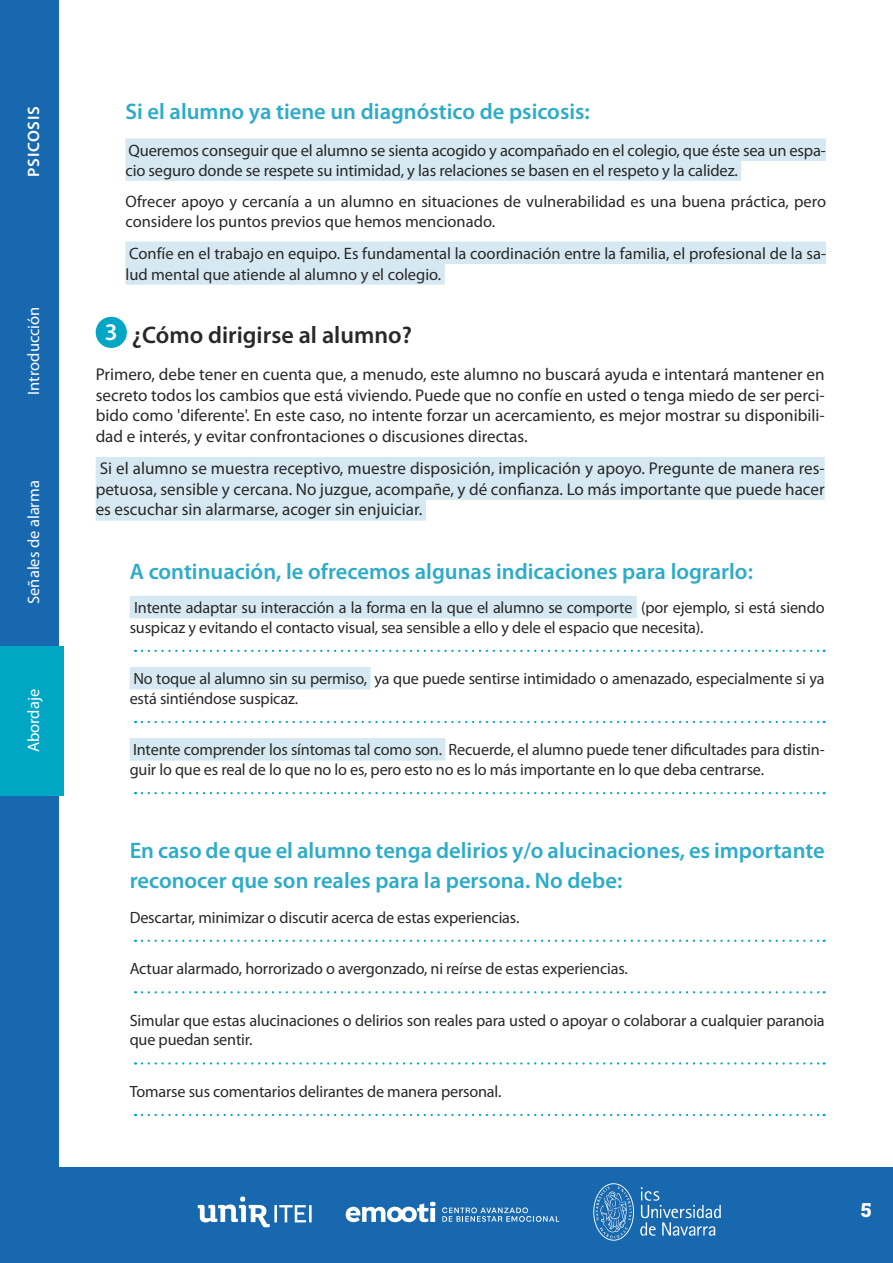
<style>
.page{position:relative;width:893px;height:1263px;background:#fff}
.page>*{position:absolute;margin:0;border:0;box-sizing:border-box;transform-origin:0 0}
.t1{font:600 24px "Myriad Pro";color:#282827}
.t2{font:600 22.5px/30px "Myriad Pro";color:#2dabc8}
.t3{font:19.5px "Roboto Slab";color:#fff}
.t4{font:17.1px/20.5px "Myriad Pro";color:#282827;text-align:justify}
.t5{font:16.5px/19.8px "Myriad Pro";color:#282827}
.t6{font:16.5px "Myriad Pro";color:#fff}
.t7{font:600 16.5px "Myriad Pro";letter-spacing:.035em;color:#fff}
.t8{font:16.35px/19.6px "Myriad Pro";letter-spacing:-.01em;color:#282827}
.s1{color:#fff}
</style>
<div class="page">
<div style="left:0;top:1167px;width:893px;height:96px;background:#1868af"></div>
<svg style="left:593px;top:1183px;width:41px;height:58px"></svg>
<svg style="left:640px;top:1187px;width:81px;height:49px"></svg>
<svg style="left:198px;top:1196px;width:114px;height:31px"></svg>
<svg style="left:346px;top:1202px;width:90px;height:20px"></svg>
<svg style="left:442px;top:1207px;width:117px;height:15px"></svg>
<div style="left:0;top:0;width:58px;height:1263px;background:#1868af"></div>
<div style="left:0;top:647px;width:63px;height:149px;background:#00a7c5"></div>
<div style="left:125px;top:138px;width:701px;height:23px;background:#d6e9f2"></div>
<div style="left:125px;top:158px;width:616px;height:23px;background:#d6e9f2"></div>
<div style="left:125px;top:241px;width:701px;height:23px;background:#d6e9f2"></div>
<div style="left:125px;top:262px;width:320px;height:23px;background:#d6e9f2"></div>
<div style="left:96px;top:457px;width:729px;height:22px;background:#d6e9f2"></div>
<div style="left:96px;top:477px;width:729px;height:23px;background:#d6e9f2"></div>
<div style="left:96px;top:498px;width:330px;height:23px;background:#d6e9f2"></div>
<div style="left:130px;top:596px;width:507px;height:22px;background:#d6e9f2"></div>
<svg style="left:142px;top:650px;width:683px;height:2px"></svg>
<div style="left:130px;top:667px;width:241px;height:22px;background:#d6e9f2"></div>
<svg style="left:142px;top:721px;width:683px;height:2px"></svg>
<div style="left:130px;top:738px;width:315px;height:23px;background:#d6e9f2"></div>
<svg style="left:142px;top:792px;width:683px;height:2px"></svg>
<svg style="left:142px;top:940px;width:683px;height:2px"></svg>
<svg style="left:142px;top:991px;width:683px;height:2px"></svg>
<svg style="left:142px;top:1062px;width:683px;height:2px"></svg>
<svg style="left:142px;top:1114px;width:683px;height:2px"></svg>
<div style="left:96px;top:317px;width:31px;height:31px;background:#00a7c5;border-radius:50%"></div>
<p class="t7" style="left:23px;top:177px;width:72px;rotate:-90deg">PSICOSIS</p>
<p class="t6" style="left:23px;top:395px;width:90px;rotate:-90deg">Introducción</p>
<p class="t6" style="left:23px;top:604px;width:125px;rotate:-90deg">Señales de alarma</p>
<p class="t6" style="left:23px;top:752px;width:65px;rotate:-90deg">Abordaje</p>
<h2 class="t2" style="left:125px;top:96px;width:466px">Si el alumno ya tiene un diagnóstico de psicosis:</h2>
<p class="t5" style="left:125px;top:140px;width:702px">Queremos conseguir que el alumno se sienta acogido y acompañado en el colegio, que éste sea un espa&shy;cio seguro donde se respete su intimidad, y las relaciones se basen en el respeto y la calidez.</p>
<p class="t5" style="left:125px;top:192px;width:702px">Ofrecer apoyo y cercanía a un alumno en situaciones de vulnerabilidad es una buena práctica, pero considere los puntos previos que hemos mencionado.</p>
<p class="t5" style="left:125px;top:243px;width:702px;line-height:20.7px">Confíe en el trabajo en equipo. Es fundamental la coordinación entre la familia, el profesional de la sa&shy;lud mental que atiende al alumno y el colegio.</p>
<h1 class="t1" style="left:105px;top:319px;width:308px"><span class="s1">3</span> ¿Cómo dirigirse al alumno?</h1>
<p class="t4" style="left:96px;top:364px;width:731px">Primero, debe tener en cuenta que, a menudo, este alumno no buscará ayuda e intentará mantener en secreto todos los cambios que está viviendo. Puede que no confíe en usted o tenga miedo de ser perci&shy;bido como 'diferente'. En este caso, no intente forzar un acercamiento, es mejor mostrar su disponibili&shy;dad e interés, y evitar confrontaciones o discusiones directas.</p>
<p class="t4" style="left:96px;top:458px;width:731px">Si el alumno se muestra receptivo, muestre disposición, implicación y apoyo. Pregunte de manera res&shy;petuosa, sensible y cercana. No juzgue, acompañe, y dé confianza. Lo más importante que puede hacer es escuchar sin alarmarse, acoger sin enjuiciar.</p>
<h2 class="t2" style="left:130px;top:555px;width:625px">A continuación, le ofrecemos algunas indicaciones para lograrlo:</h2>
<p class="t8" style="left:130px;top:597px;width:696px">Intente adaptar su interacción a la forma en la que el alumno se comporte (por ejemplo, si está siendo suspicaz y evitando el contacto visual, sea sensible a ello y dele el espacio que necesita).</p>
<p class="t8" style="left:130px;top:669px;width:696px">No toque al alumno sin su permiso, ya que puede sentirse intimidado o amenazado, especialmente si ya está sintiéndose suspicaz.</p>
<p class="t8" style="left:130px;top:740px;width:696px">Intente comprender los síntomas tal como son. Recuerde, el alumno puede tener dificultades para distin&shy;guir lo que es real de lo que no lo es, pero esto no es lo más importante en lo que deba centrarse.</p>
<h2 class="t2" style="left:130px;top:835px;width:697px">En caso de que el alumno tenga delirios y/o alucinaciones, es importante reconocer que son reales para la persona. No debe:</h2>
<p class="t8" style="left:130px;top:907px;width:391px">Descartar, minimizar o discutir acerca de estas experiencias.</p>
<p class="t8" style="left:130px;top:958px;width:500px">Actuar alarmado, horrorizado o avergonzado, ni reírse de estas experiencias.</p>
<p class="t8" style="left:130px;top:1010px;width:696px">Simular que estas alucinaciones o delirios son reales para usted o apoyar o colaborar a cualquier paranoia que puedan sentir.</p>
<p class="t8" style="left:130px;top:1081px;width:373px">Tomarse sus comentarios delirantes de manera personal.</p>
<p class="t3" style="left:861px;top:1196px;width:12px">5</p>
</div>
